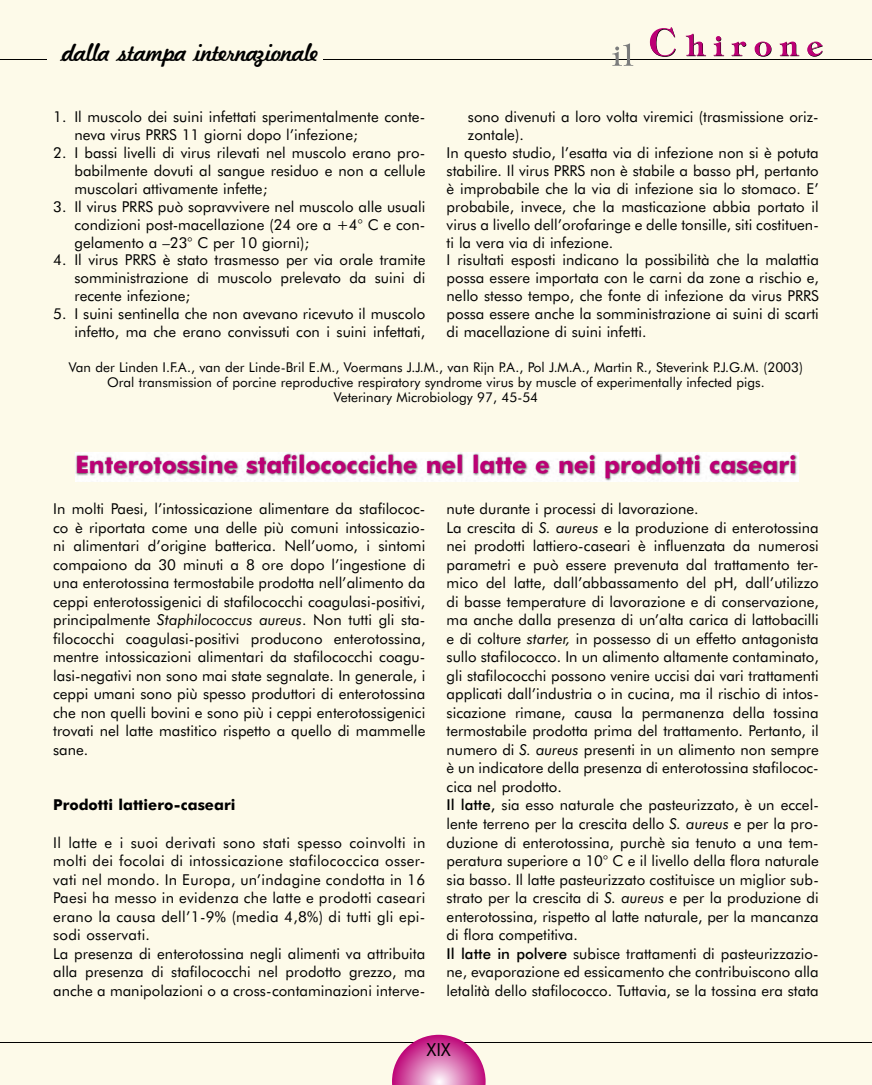
<style>
.page{position:relative;width:872px;height:1085px;background:#fff}
.page>*{position:absolute;margin:0;border:0;box-sizing:border-box;transform-origin:0 0}
.t1{font:700 24px "Futura BT";color:#bc0075}
.t2{font:18px "Kavaler Kursive";color:#000}
.t3{font:18px "Futura BT";color:#000}
.t4{font:15px/18.5px "Futura BT";color:#000;text-align:justify}
.t5{font:15px/18.5px "Futura BT";letter-spacing:.02em;color:#000}
.t6{font:700 15px "Futura BT";color:#000}
.t7{font:13.5px/15px "Futura BT";color:#000;text-align:center}
.s1{font-style:italic}
.s2{font-weight:500}
</style>
<div class="page">
<div style="left:12px;top:0;width:860px;height:1084px;background:#fdfae9"></div>
<div style="left:0;top:0;width:12px;height:1084px;background:#fdfae9"></div>
<hr style="left:0;top:59px;width:47px;height:1px;background:#000">
<hr style="left:323px;top:59px;width:549px;height:1px;background:#000">
<hr style="left:0;top:1042px;width:872px;height:1px;background:#000">
<svg style="left:392px;top:1034px;width:93px;height:50px;background:#da79b1"></svg>
<svg style="left:650px;top:27px;width:173px;height:30px;background:#e9c8ce"></svg>
<svg style="left:612px;top:43px;width:21px;height:23px"></svg>
<img style="left:75px;top:452px;width:723px;height:29px">
<p class="t2" style="left:61px;top:41px;width:257px">dalla stampa internazionale</p>
<p class="t4" style="left:74px;top:108px;width:352px;line-height:17.9px;text-indent:-21px">1. Il muscolo dei suini infettati sperimentalmente conte&shy;neva virus PRRS 11 giorni dopo l’infezione;</p>
<p class="t4" style="left:74px;top:143px;width:352px;line-height:17.9px;text-indent:-21px">2. I bassi livelli di virus rilevati nel muscolo erano pro&shy;babilmente dovuti al sangue residuo e non a cellule muscolari attivamente infette;</p>
<p class="t4" style="left:74px;top:197px;width:352px;line-height:17.9px;text-indent:-21px">3. Il virus PRRS può sopravvivere nel muscolo alle usuali condizioni post-macellazione (24 ore a +4° C e con&shy;gelamento a –23° C per 10 giorni);</p>
<p class="t4" style="left:74px;top:251px;width:352px;line-height:17.9px;text-indent:-21px">4. Il virus PRRS è stato trasmesso per via orale tramite somministrazione di muscolo prelevato da suini di recente infezione;</p>
<p class="t4" style="left:53px;top:305px;width:374px;line-height:17.9px;text-align:right">5. I suini sentinella che non avevano ricevuto il muscolo infetto, ma che erano convissuti con i suini infettati,</p>
<p class="t4" style="left:468px;top:107px;width:352px">sono divenuti a loro volta viremici (trasmissione oriz-</p>
<p class="t4" style="left:468px;top:125px;width:57px">zontale).</p>
<p class="t4" style="left:446px;top:143px;width:373px">In questo studio, l’esatta via di infezione non si è potuta</p>
<p class="t4" style="left:446px;top:161px;width:374px">stabilire. Il virus PRRS non è stabile a basso pH, pertanto</p>
<p class="t4" style="left:446px;top:179px;width:374px">è improbabile che la via di infezione sia lo stomaco. E’</p>
<p class="t4" style="left:446px;top:197px;width:374px">probabile, invece, che la masticazione abbia portato il</p>
<p class="t4" style="left:446px;top:215px;width:374px">virus a livello dell’orofaringe e delle tonsille, siti costituen-</p>
<p class="t4" style="left:446px;top:233px;width:168px">ti la vera via di infezione.</p>
<p class="t4" style="left:446px;top:251px;width:374px">I risultati esposti indicano la possibilità che la malattia</p>
<p class="t4" style="left:446px;top:268px;width:374px">possa essere importata con le carni da zone a rischio e,</p>
<p class="t4" style="left:446px;top:286px;width:374px">nello stesso tempo, che fonte di infezione da virus PRRS</p>
<p class="t4" style="left:446px;top:304px;width:374px">possa essere anche la somministrazione ai suini di scarti</p>
<p class="t4" style="left:446px;top:322px;width:201px">di macellazione di suini infetti.</p>
<p class="t7" style="left:69px;top:359px;width:736px">Van der Linden I.F.A., van der Linde-Bril E.M., Voermans J.J.M., van Rijn P.A., Pol J.M.A., Martin R., Steverink P.J.G.M. (2003)<br>Oral transmission of porcine reproductive respiratory syndrome virus by muscle of experimentally infected pigs.<br>Veterinary Microbiology 97, 45-54</p>
<h1 class="t1" style="left:75px;top:449px;width:722px">Enterotossine stafilococciche nel latte e nei prodotti caseari</h1>
<p class="t4" style="left:53px;top:499px;width:374px">In molti Paesi, l’intossicazione alimentare da stafilococ&shy;co è riportata come una delle più comuni intossicazio&shy;ni alimentari d’origine batterica. Nell’uomo, i sintomi compaiono da 30 minuti a 8 ore dopo l’ingestione di una enterotossina termostabile prodotta nell’alimento da ceppi enterotossigenici di stafilococchi coagulasi-positivi, principalmente <span class="s1">Staphilococcus aureus</span>. Non tutti gli sta&shy;filococchi coagulasi-positivi producono enterotossina, mentre intossicazioni alimentari da stafilococchi coagu&shy;lasi-negativi non sono mai state segnalate. In generale, i ceppi umani sono più spesso produttori di enterotossina che non quelli bovini e sono più i ceppi enterotossigenici trovati nel latte mastitico rispetto a quello di mammelle sane.</p>
<p class="t4" style="left:446px;top:499px;width:374px;text-align:left">nute durante i processi di lavorazione.<br>La crescita di <span class="s1">S. aureus</span> e la produzione di enterotossina nei prodotti lattiero-caseari è influenzata da numerosi parametri e può essere prevenuta dal trattamento ter&shy;mico del latte, dall’abbassamento del pH, dall’utilizzo di basse temperature di lavorazione e di conservazione, ma anche dalla presenza di un’alta carica di lattobacilli e di colture <span class="s1">starter,</span> in possesso di un effetto antagonista sullo stafilococco. In un alimento altamente contaminato, gli stafilococchi possono venire uccisi dai vari trattamenti applicati dall’industria o in cucina, ma il rischio di intos&shy;sicazione rimane, causa la permanenza della tossina termostabile prodotta prima del trattamento. Pertanto, il numero di <span class="s1">S. aureus</span> presenti in un alimento non sempre è un indicatore della presenza di enterotossina stafilococ&shy;cica nel prodotto.<br><span class="s2">Il latte,</span> sia esso naturale che pasteurizzato, è un eccel&shy;lente terreno per la crescita dello <span class="s1">S. aureus</span> e per la pro&shy;duzione di enterotossina, purchè sia tenuto a una tem&shy;peratura superiore a 10° C e il livello della flora naturale sia basso. Il latte pasteurizzato costituisce un miglior sub&shy;strato per la crescita di <span class="s1">S. aureus</span> e per la produzione di enterotossina, rispetto al latte naturale, per la mancanza di flora competitiva.<br><span class="s2">Il latte in polvere</span> subisce trattamenti di pasteurizzazio&shy;ne, evaporazione ed essicamento che contribuiscono alla letalità dello stafilococco. Tuttavia, se la tossina era stata</p>
<p class="t6" style="left:53px;top:795px;width:184px">Prodotti lattiero-caseari</p>
<p class="t5" style="left:53px;top:832px;width:374px">Il latte e i suoi derivati sono stati spesso coinvolti in molti dei focolai di intossicazione stafilococcica osser&shy;vati nel mondo. In Europa, un’indagine condotta in 16<br>Paesi ha messo in evidenza che latte e prodotti caseari erano la causa dell’1-9% (media 4,8%) di tutti gli epi&shy;sodi osservati.<br>La presenza di enterotossina negli alimenti va attribuita alla presenza di stafilococchi nel prodotto grezzo, ma anche a manipolazioni o a cross-contaminazioni interve-</p>
<p class="t3" style="left:427px;top:1038px;width:25px">XIX</p>
</div>
